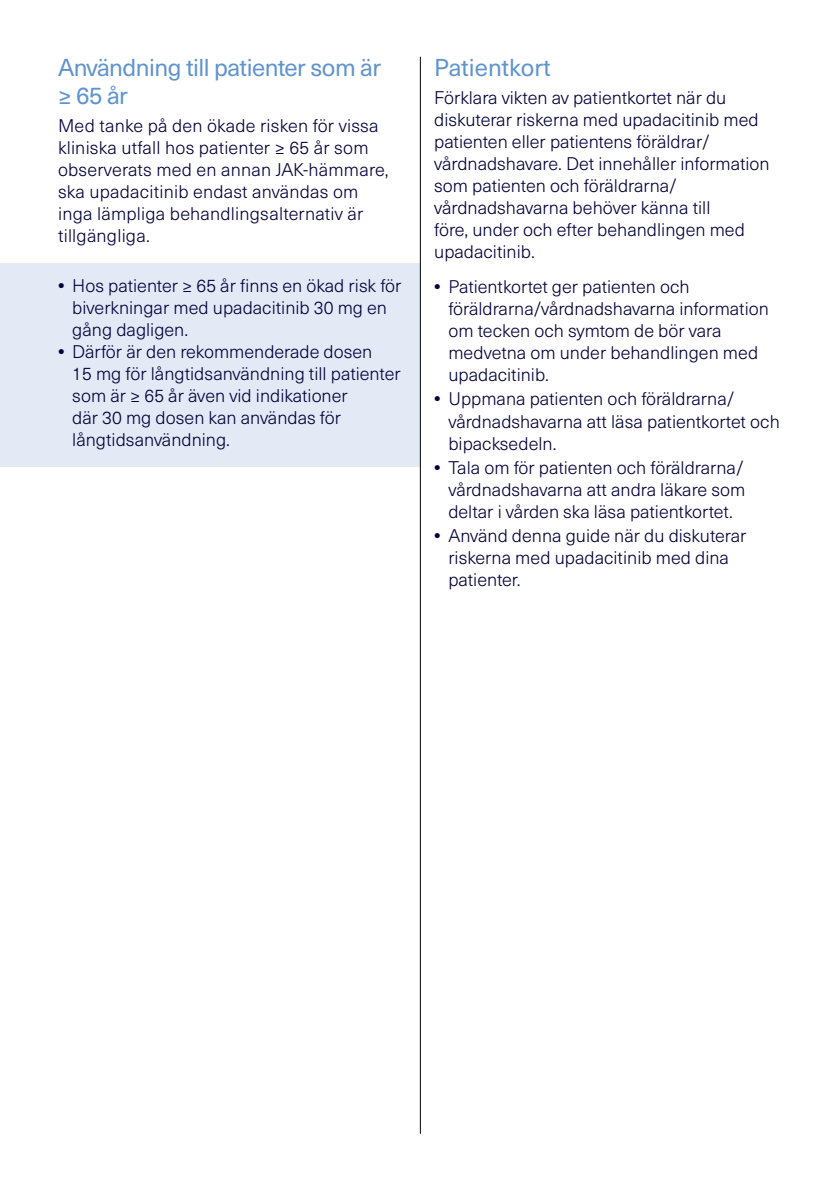
<style>
.page{position:relative;width:840px;height:1191px;background:#fff}
.page>*{position:absolute;margin:0;border:0;box-sizing:border-box;transform-origin:0 0}
.t1{font:24px/28px "Neue Haas Unica Pro";letter-spacing:-.02em;color:#6094ce}
.t2{font:24px "Neue Haas Unica Pro";color:#6094ce}
.t3{font:300 18px/22px "Neue Haas Unica Pro";color:#00013a}
.s1{font-weight:700}
</style>
<div class="page">
<div style="left:0;top:263px;width:420px;height:204px;background:#e4e9f6"></div>
<hr style="left:420px;top:57px;width:1px;height:1076px;background:#000">
<h1 class="t1" style="left:58px;top:54px;width:324px">Användning till patienter som är ≥ 65 år</h1>
<p class="t3" style="left:58px;top:115px;width:332px">Med tanke på den ökade risken för vissa kliniska utfall hos patienter ≥ 65 år som observerats med en annan JAK-hämmare, ska upadacitinib endast användas om inga lämpliga behandlingsalternativ är tillgängliga.</p>
<p class="t3" style="left:72px;top:275px;width:330px;text-indent:-14px"><span class="s1">•</span> Hos patienter ≥ 65 år finns en ökad risk för biverkningar med upadacitinib 30 mg en gång dagligen.</p>
<p class="t3" style="left:72px;top:341px;width:329px;text-indent:-14px"><span class="s1">•</span> Därför är den rekommenderade dosen<br>15 mg för långtidsanvändning till patienter som är ≥ 65 år även vid indikationer<br>där 30 mg dosen kan användas för långtidsanvändning.</p>
<h1 class="t2" style="left:434px;top:53px;width:118px">Patientkort</h1>
<p class="t3" style="left:434px;top:87px;width:337px">Förklara vikten av patientkortet när du diskuterar riskerna med upadacitinib med patienten eller patientens föräldrar/ vårdnadshavare. Det innehåller information som patienten och föräldrarna/ vårdnadshavarna behöver känna till<br>före, under och efter behandlingen med upadacitinib.</p>
<p class="t3" style="left:448px;top:276px;width:322px;text-indent:-14px"><span class="s1">•</span> Patientkortet ger patienten och föräldrarna/vårdnadshavarna information om tecken och symtom de bör vara medvetna om under behandlingen med upadacitinib.</p>
<p class="t3" style="left:448px;top:388px;width:333px;text-indent:-14px"><span class="s1">•</span> Uppmana patienten och föräldrarna/ vårdnadshavarna att läsa patientkortet och bipacksedeln.</p>
<p class="t3" style="left:448px;top:456px;width:298px;text-align:justify;text-indent:-14px"><span class="s1">•</span> Tala om för patienten och föräldrarna/ vårdnadshavarna att andra läkare som deltar i vården ska läsa patientkortet.</p>
<p class="t3" style="left:448px;top:524px;width:299px;text-indent:-14px"><span class="s1">•</span> Använd denna guide när du diskuterar riskerna med upadacitinib med dina patienter.</p>
</div>
